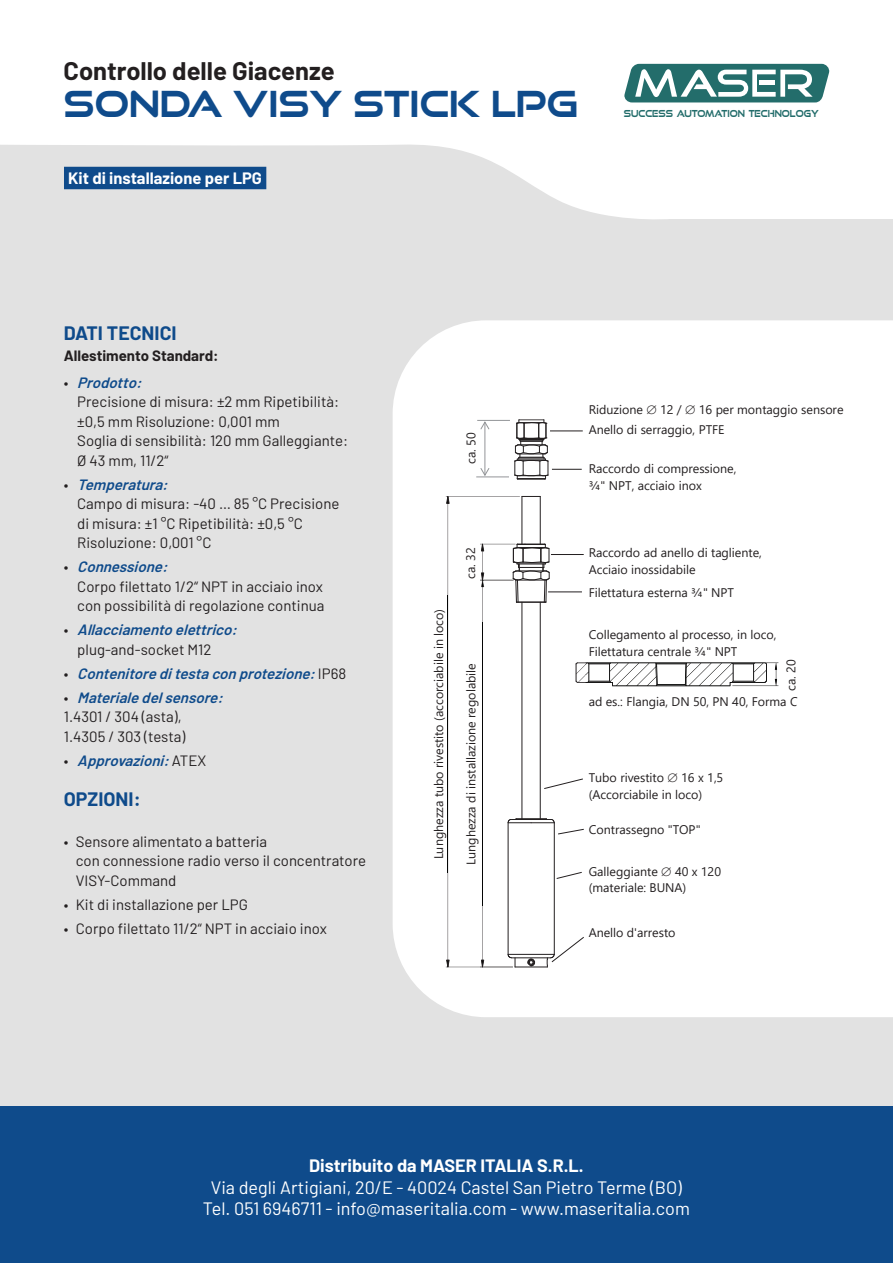
<style>
.page{position:relative;width:893px;height:1263px;background:#fff}
.page>*{position:absolute;margin:0;border:0;box-sizing:border-box;transform-origin:0 0}
.Titolo{font:700 36px "Good Times Rg";color:#0f4b8b}
.Titolo-2{font:700 25.5px "Barlow";color:#231f20}
.Testo{font:700 19.5px "Barlow";color:#0f4b8b}
.Testo-2{font:18px "Barlow";color:#fff}
.Testo-3{font:700 18px "Barlow";color:#fff}
.Titolo-3{font:700 16.5px "Barlow";color:#fff}
.Testo-4{font:15px "Barlow";color:#231f20}
.Testo-5{font:italic 600 15px "Barlow";color:#0f4b8b}
.Testo-6{font:700 15px "Barlow";color:#231f20}
.t1{font:12.45px/16.5px "Segoe UI";color:#231f20}
.t2{font:700 9.75px "Good Times Rg";color:#236d6b;scale:.85 1}
.s1{font-weight:400;font-style:normal;color:#231f20}
</style>
<div class="page">
<div style="left:0;top:144px;width:893px;height:963px;background:#e2e2e2"></div>
<svg style="left:393px;top:320px;width:500px;height:697px"></svg>
<svg style="left:624px;top:63px;width:206px;height:40px"></svg>
<hr style="left:759px;top:81px;width:15px;height:4px;background:#fff">
<div style="left:0;top:1107px;width:893px;height:156px;background:#0f4b8b"></div>
<div style="left:64px;top:167px;width:202px;height:22px;background:#0f4b8b"></div>
<svg style="left:514px;top:420px;width:35px;height:60px"></svg>
<img style="left:585px;top:401px;width:284px;height:121px">
<img style="left:778px;top:522px;width:50px;height:122px">
<img style="left:828px;top:522px;width:12px;height:52px">
<img style="left:778px;top:643px;width:33px;height:122px">
<img style="left:778px;top:765px;width:4px;height:122px">
<img style="left:429px;top:596px;width:17px;height:276px">
<img style="left:462px;top:422px;width:19px;height:52px">
<hr style="left:477px;top:420px;width:33px;height:1px;background:#939598">
<hr style="left:476px;top:476px;width:33px;height:1px;background:#939598">
<hr style="left:484px;top:422px;width:1px;height:53px;background:#939598">
<svg style="left:480px;top:467px;width:10px;height:10px"></svg>
<svg style="left:480px;top:421px;width:10px;height:9px"></svg>
<hr style="left:550px;top:430px;width:33px;height:1px;background:#231f20">
<hr style="left:552px;top:469px;width:30px;height:1px;background:#231f20">
<svg style="left:647px;top:405px;width:9px;height:9px"></svg>
<svg style="left:686px;top:405px;width:9px;height:9px"></svg>
<svg style="left:446px;top:496px;width:332px;height:472px"></svg>
<p class="Titolo-2" style="left:64px;top:52px;width:273px">Controllo delle Giacenze</p>
<p class="Titolo" style="left:64px;top:82px;width:516px">SONDA VISY STICK LPG</p>
<p class="Titolo-3" style="left:68px;top:166px;width:195px">Kit di installazione per LPG</p>
<p class="t2" style="left:624px;top:107px;width:231px">SUCCESS AUTOMATION TECHNOLOGY</p>
<p class="Testo" style="left:64px;top:318px;width:114px">DATI TECNICI</p>
<p class="Testo-6" style="left:64px;top:344px;width:156px">Allestimento Standard:</p>
<p class="Testo-5" style="left:64px;top:371px;width:84px"><span class="s1">•</span> Prodotto:</p>
<p class="Testo-4" style="left:77px;top:391px;width:263px">Precisione di misura: ±2 mm Ripetibilità:</p>
<p class="Testo-4" style="left:77px;top:411px;width:204px">±0,5 mm Risoluzione: 0,001 mm</p>
<p class="Testo-4" style="left:77px;top:430px;width:272px">Soglia di sensibilità: 120 mm Galleggiante:</p>
<p class="Testo-4" style="left:77px;top:450px;width:93px">Ø 43 mm, 11/2“</p>
<p class="Testo-5" style="left:64px;top:473px;width:111px"><span class="s1">•</span> Temperatura:</p>
<p class="Testo-4" style="left:77px;top:493px;width:264px">Campo di misura: -40 … 85 °C Precisione</p>
<p class="Testo-4" style="left:77px;top:513px;width:227px">di misura: ±1 °C Ripetibilità: ±0,5 °C</p>
<p class="Testo-4" style="left:77px;top:532px;width:136px">Risoluzione: 0,001 °C</p>
<p class="Testo-5" style="left:64px;top:556px;width:110px"><span class="s1">•</span> Connessione:</p>
<p class="Testo-4" style="left:77px;top:576px;width:247px">Corpo filettato 1/2“ NPT in acciaio inox</p>
<p class="Testo-4" style="left:77px;top:595px;width:249px">con possibilità di regolazione continua</p>
<p class="Testo-5" style="left:64px;top:619px;width:180px"><span class="s1">•</span> Allacciamentoelettrico:</p>
<p class="Testo-4" style="left:77px;top:639px;width:136px">plug-and-socket M12</p>
<p class="Testo-5" style="left:64px;top:662px;width:284px"><span class="s1">•</span> Contenitoreditestaconprotezione:<span class="s1">I P 6 8</span></p>
<p class="Testo-5" style="left:64px;top:686px;width:166px"><span class="s1">•</span> Materialedelsensore:</p>
<p class="Testo-4" style="left:64px;top:706px;width:119px">1.4301 / 304 (asta),</p>
<p class="Testo-4" style="left:64px;top:726px;width:123px">1.4305 / 303 (testa)</p>
<p class="Testo-5" style="left:64px;top:749px;width:144px"><span class="s1">•</span> Approvazioni:<span class="s1">A T E X</span></p>
<p class="Testo" style="left:64px;top:785px;width:79px">OPZIONI:</p>
<p class="Testo-4" style="left:64px;top:831px;width:205px">• Sensore alimentato a batteria</p>
<p class="Testo-4" style="left:76px;top:850px;width:292px">con connessione radio verso il concentratore</p>
<p class="Testo-4" style="left:76px;top:870px;width:102px">VISY-Command</p>
<p class="Testo-4" style="left:64px;top:894px;width:186px">• Kit di installazione per LPG</p>
<p class="Testo-4" style="left:64px;top:918px;width:265px">• Corpo filettato 11/2“ NPT in acciaio inox</p>
<p class="t1" style="left:462px;top:464px;width:33px;rotate:-90deg">ca. 50</p>
<p class="t1" style="left:429px;top:859px;width:252px;rotate:-90deg">Lunghezza tubo rivestito (accorciabile in loco)</p>
<p class="t1" style="left:461px;top:579px;width:33px;rotate:-90deg">ca. 32</p>
<p class="t1" style="left:462px;top:865px;width:203px;rotate:-90deg">Lunghezza di installazione regolabile</p>
<p class="t1" style="left:589px;top:400px;width:56px">Riduzione</p>
<p class="t1" style="left:660px;top:400px;width:23px">12 /</p>
<p class="t1" style="left:589px;top:399px;width:256px;line-height:20px;text-indent:110px">16 per montaggio sensore<br>Anello di serraggio, PTFE</p>
<p class="t1" style="left:589px;top:459px;width:149px">Raccordo di compressione, ¾" NPT, acciaio inox</p>
<p class="t1" style="left:589px;top:544px;width:175px">Raccordo ad anello di tagliente,<br>Acciaio inossidabile</p>
<p class="t1" style="left:589px;top:583px;width:147px">Filettatura esterna ¾" NPT</p>
<p class="t1" style="left:589px;top:626px;width:189px">Collegamento al processo, in loco,<br>Filettatura centrale ¾" NPT</p>
<p class="t1" style="left:782px;top:691px;width:33px;rotate:-90deg">ca. 20</p>
<p class="t1" style="left:589px;top:692px;width:211px">ad es.: Flangia, DN 50, PN 40, Forma C</p>
<p class="t1" style="left:589px;top:768px;width:77px">Tubo rivestito</p>
<p class="t1" style="left:589px;top:768px;width:136px;text-indent:93px">16 x 1,5 (Accorciabile in loco)</p>
<p class="t1" style="left:589px;top:820px;width:113px">Contrassegno "TOP"</p>
<p class="t1" style="left:589px;top:862px;width:71px">Galleggiante</p>
<p class="t1" style="left:589px;top:862px;width:134px;text-indent:86px">40 x 120 (materiale: BUNA)</p>
<p class="t1" style="left:589px;top:923px;width:88px">Anello d'arresto</p>
<p class="Testo-3" style="left:309px;top:1152px;width:276px">Distribuito da MASER ITALIA S.R.L.</p>
<p class="Testo-2" style="left:211px;top:1174px;width:473px">Via degli Artigiani, 20/E - 40024 Castel San Pietro Terme (BO)</p>
<p class="Testo-2" style="left:203px;top:1196px;width:489px">Tel. 051 6946711 - info@maseritalia.com - www.maseritalia.com</p>
</div>
